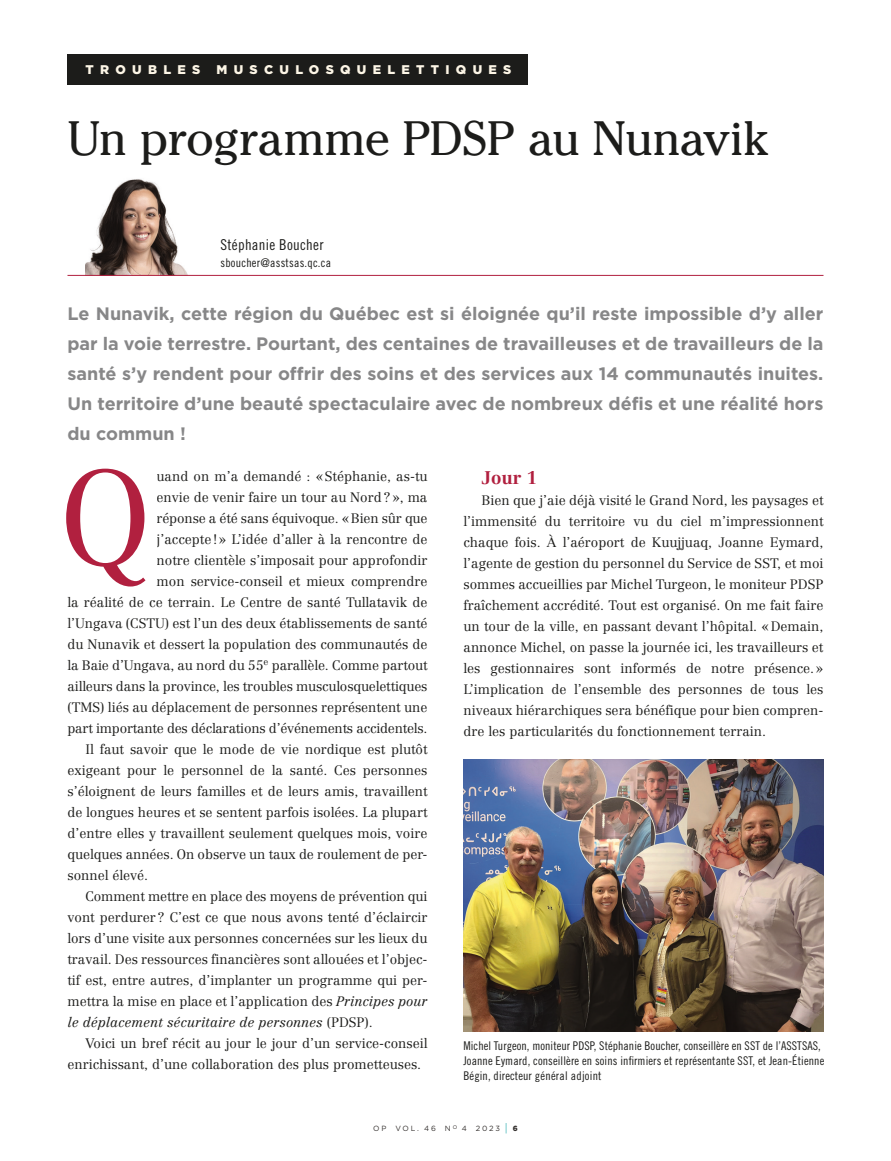
<style>
.page{position:relative;width:891px;height:1161px;background:#fff}
.page>*{position:absolute;margin:0;border:0;box-sizing:border-box;transform-origin:0 0}
.t1{font:300 132px "Centennial";color:#b1203f}
.t2{font:48px "Cheltenham";letter-spacing:-.015em;color:#1c1c1a}
.t3{font:700 18px/30px "Gotham";color:#878788;text-align:justify}
.ARTICLES-titres{font:700 18px "Centennial";color:#b1203f}
.t4{font:15px "Trade Gothic LT Pro Cn 18";letter-spacing:.02em;color:#1c1c1a}
.ARTICLES-texte{font:300 13.5px/21px "Centennial";color:#1c1c1a}
.t5{font:900 12.6px "Gotham";letter-spacing:.5em;color:#fdf6e6}
.PHOTOS-legendes{font:12px/15px "Trade Gothic LT Pro Cn 18";letter-spacing:.01em;color:#1c1c1a}
.t6{font:7.5px "Gotham";letter-spacing:.23em;color:#34302e}
.s1{font-style:italic}
.s2{font-size:11.25px;color:#009b9e}
.s3{font-weight:900}
</style>
<div class="page">
<img style="left:86px;top:179px;width:121px;height:96px">
<hr style="left:68px;top:275px;width:756px;height:1px;background:#b1203f">
<img style="left:464px;top:760px;width:360px;height:272px">
<div style="left:68px;top:54px;width:460px;height:30px;background:#1c1c1a"></div>
<p class="t5" style="left:86px;top:60px;width:116px">TROUBLES</p>
<p class="t5" style="left:216px;top:60px;width:297px">MUSCULOSQUELETTIQUES</p>
<p class="t2" style="left:68px;top:109px;width:702px">Un programme PDSP au Nunavik</p>
<p class="t4" style="left:220px;top:236px;width:105px">Stéphanie Boucher</p>
<p class="PHOTOS-legendes" style="left:220px;top:255px;width:112px">sboucher@asstsas.qc.ca</p>
<p class="t3" style="left:68px;top:299px;width:758px">Le Nunavik, cette région du Québec est si éloignée qu’il reste impossible d’y aller par la voie terrestre. Pourtant, des centaines de travailleuses et de travailleurs de la santé s’y rendent pour offrir des soins et des services aux 14 communautés inuites.<br>Un territoire d’une beauté spectaculaire avec de nombreux défis et une réalité hors du commun !</p>
<p class="t1" style="left:60px;top:440px;width:92px">Q</p>
<p class="ARTICLES-texte" style="left:68px;top:465px;width:362px;text-align:right">uand on m’a demandé : «Stéphanie, as-tu<br>envie de venir faire un tour au Nord?», ma<br>réponse a été sans équivoque. «Bien sûr que<br>j’accepte!» L’idée d’aller à la rencontre de<br>notre clientèle s’imposait pour approfondir<br>mon service-conseil et mieux comprendre<br>la réalité de ce terrain. Le Centre de santé Tullatavik de l’Ungava (CSTU) est l’un des deux établissements de santé du Nunavik et dessert la population des communautés de la Baie d’Ungava, au nord du 55<sup>e</sup> parallèle. Comme partout ailleurs dans la province, les troubles musculosquelettiques (TMS) liés au déplacement de personnes représentent une part importante des déclarations d’événements accidentels.</p>
<p class="ARTICLES-texte" style="left:68px;top:738px;width:362px;text-indent:18px">Il faut savoir que le mode de vie nordique est plutôt exigeant pour le personnel de la santé. Ces personnes s’éloignent de leurs familles et de leurs amis, travaillent de longues heures et se sentent parfois isolées. La plupart d’entre elles y travaillent seulement quelques mois, voire quelques années. On observe un taux de roulement de per&shy;sonnel élevé.</p>
<p class="ARTICLES-texte" style="left:68px;top:885px;width:362px;text-indent:18px">Comment mettre en place des moyens de prévention qui vont perdurer? C’est ce que nous avons tenté d’éclaircir lors d’une visite aux personnes concernées sur les lieux du travail. Des ressources financières sont allouées et l’objec&shy;tif est, entre autres, d’implanter un programme qui per&shy;mettra la mise en place et l’application des <span class="s1">Principes pour le déplacement sécuritaire de personnes</span> (PDSP).</p>
<p class="ARTICLES-texte" style="left:68px;top:1032px;width:362px;text-indent:18px">Voici un bref récit au jour le jour d’un service-conseil enrichissant, d’une collaboration des plus prometteuses.</p>
<p class="ARTICLES-titres" style="left:482px;top:467px;width:57px">Jour 1</p>
<p class="ARTICLES-texte" style="left:464px;top:490px;width:362px;text-align:justify;text-indent:18px">Bien que j’aie déjà visité le Grand Nord, les paysages et l’immensité du territoire vu du ciel m’impressionnent chaque fois. À l’aéroport de Kuujjuaq, Joanne Eymard, l’agente de gestion du personnel du Service de SST, et moi sommes accueillies par Michel Turgeon, le moniteur PDSP fraîchement accrédité. Tout est organisé. On me fait faire un tour de la ville, en passant devant l’hôpital. «Demain, annonce Michel, on passe la journée ici, les travailleurs et les gestionnaires sont informés de notre présence.» L’implication de l’ensemble des personnes de tous les niveaux hiérarchiques sera bénéfique pour bien compren&shy;dre les particularités du fonctionnement terrain.</p>
<p class="PHOTOS-legendes" style="left:464px;top:1038px;width:362px">Michel Turgeon, moniteur PDSP, Stéphanie Boucher, conseillère en SST de l’ASSTSAS,<br>Joanne Eymard, conseillère en soins infirmiers et représentante SST, et Jean-Étienne<br>Bégin, directeur général adjoint</p>
<p class="t6" style="left:373px;top:1124px;width:146px">OP VOL. 46 N<sup>O</sup> 4 2023 <span class="s2">|</span> <span class="s3">6</span></p>
</div>
